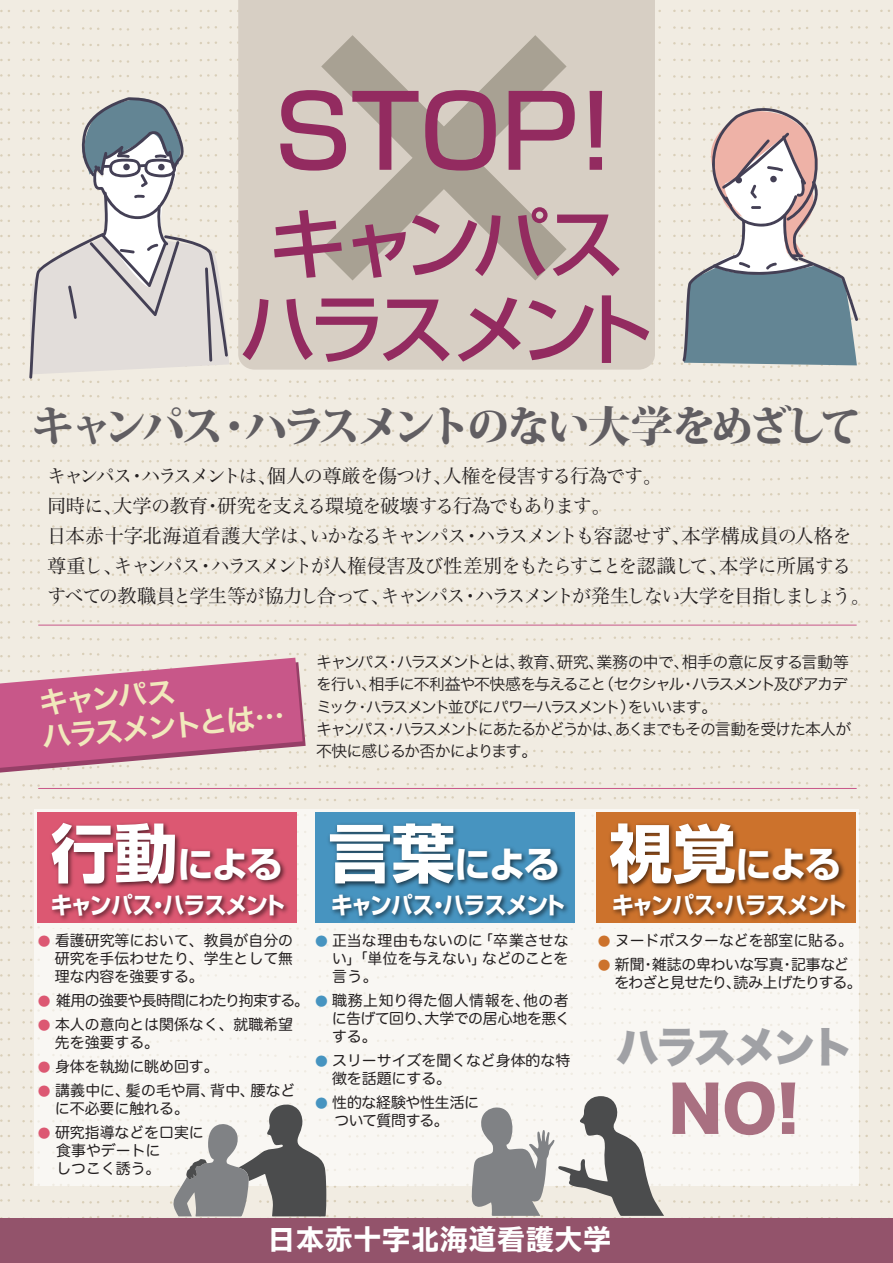
<style>
.page{position:relative;width:893px;height:1263px;background:#f1ece2}
.page>*{position:absolute;margin:0;border:0;box-sizing:border-box;transform-origin:0 0}
.t1{font:500 100.05px "Shin Go Pro";color:#932b60}
.t2{font:500 76.5px/85.1px "Shin Go Pro";letter-spacing:-.1em;color:#932b60;text-align:center}
.t3{font:61.8px "Hira Kaku Std N W8";color:#a97081}
.t4{font:42.6px "Hira Kaku Std N W8";letter-spacing:-.09em;color:#a0a1a5}
.t5{font:800 42.45px "Koz Min Pr 6 N";letter-spacing:-.1em;color:#615e62}
.t6{font:700 36.15px "Shin Go Pro";letter-spacing:-.04em;color:#fff}
.t7{font:29.7px/34px "Hira Kaku Pro W6";color:#f1e9bc}
.t8{font:28.65px "Rg PNOW GE 83 pv RKSJ H";color:#fff}
.t9{font:700 23.4px "Shin Go Pro";letter-spacing:-.04em;color:#fff;scale:.93 1}
.t10{font:19.2px/29.7px "Hira Min Pro W3";letter-spacing:-.065em;color:#231f20}
.t11{font:15.9px/22.4px "Hira Kaku Pro W3";letter-spacing:-.085em;color:#231f20}
.t12{font:14.85px/18px "Hira Maru Pro N W4";color:#231f20}
.t13{font:14.85px/18px "Hira Maru Pro N W4";letter-spacing:-.025em;color:#231f20}
.t14{font:14.85px/18px "Hira Maru Pro N W4";letter-spacing:-.03em;color:#231f20}
.s1{font-size:63.3px}
.s2{font-size:12.75px;color:#dc5872}
.s3{font-size:12.75px;color:#4794c0}
.s4{font-size:12.75px;color:#cc722c}
</style>
<div class="page">
<div style="left:35px;top:809px;width:824px;height:377px;background:#f9f7f3"></div>
<div style="left:238px;top:0;width:417px;height:370px;background:#d7cfc4"></div>
<svg style="left:321px;top:35px;width:246px;height:245px;background:#c3bbaf"></svg>
<div style="left:0;top:1218px;width:893px;height:45px;background:#93536b"></div>
<svg style="left:0;top:658px;width:306px;height:114px"></svg>
<svg style="left:682px;top:106px;width:176px;height:259px"></svg>
<svg style="left:29px;top:97px;width:200px;height:282px"></svg>
<hr style="left:38px;top:625px;width:819px;height:1px;background:#c85789">
<hr style="left:38px;top:788px;width:819px;height:1px;background:#c85789">
<div style="left:38px;top:812px;width:259px;height:110px;background:#dc5872"></div>
<img style="left:51px;top:822px;width:235px;height:67px">
<img style="left:47px;top:893px;width:247px;height:30px">
<svg style="left:173px;top:1104px;width:153px;height:112px"></svg>
<svg style="left:471px;top:1096px;width:193px;height:120px"></svg>
<div style="left:315px;top:812px;width:259px;height:110px;background:#4794c0"></div>
<img style="left:328px;top:822px;width:235px;height:67px">
<img style="left:327px;top:894px;width:247px;height:29px">
<div style="left:596px;top:812px;width:259px;height:110px;background:#cc722c"></div>
<img style="left:609px;top:822px;width:236px;height:67px">
<img style="left:608px;top:893px;width:247px;height:30px">
<h1 class="t1" style="left:275px;top:50px;width:341px">STOP!</h1>
<h2 class="t2" style="left:240px;top:192px;width:416px">キャンパスハラスメント</h2>
<h3 class="t5" style="left:32px;top:403px;width:831px">キャンパス・ハラスメントのない大学をめざして</h3>
<p class="t10" style="left:47px;top:460px;width:825px">キャンパス・ハラスメントは、個人の尊厳を傷つけ、人権を侵害する行為です。<br>同時に、大学の教育・研究を支える環境を破壊する行為でもあります。<br>日本赤十字北海道看護大学は、いかなるキャンパス・ハラスメントも容認せず、本学構成員の人格を尊重し、キャンパス・ハラスメントが人権侵害及び性差別をもたらすことを認識して、本学に所属するすべての教職員と学生等が協力し合って、キャンパス・ハラスメントが発生しない大学を目指しましょう。</p>
<h3 class="t7" style="left:37px;top:685px;width:245px;rotate:-5deg">キャンパス<br>ハラスメントとは…</h3>
<h3 class="t6" style="left:51px;top:835px;width:233px"><span class="s1">行動</span>による</h3>
<h3 class="t9" style="left:51px;top:886px;width:253px">キャンパス・ハラスメント</h3>
<p class="t11" style="left:316px;top:649px;width:537px">キャンパス・ハラスメントとは、教育、研究、業務の中で、相手の意に反する言動等を行い、相手に不利益や不快感を与えること（セクシャル・ハラスメント及びアカデミック・ハラスメント並びにパワーハラスメント）をいいます。<br>キャンパス・ハラスメントにあたるかどうかは、あくまでもその言動を受けた本人が不快に感じるか否かによります。</p>
<h3 class="t6" style="left:328px;top:835px;width:233px"><span class="s1">言葉</span>による</h3>
<h3 class="t9" style="left:331px;top:886px;width:253px">キャンパス・ハラスメント</h3>
<h3 class="t6" style="left:609px;top:835px;width:233px"><span class="s1">視覚</span>による</h3>
<h3 class="t9" style="left:612px;top:886px;width:253px">キャンパス・ハラスメント</h3>
<p class="t12" style="left:55px;top:930px;width:240px;text-align:justify;text-indent:-17px"><span class="s2">●</span> 看護研究等において、教員が自分の研究を手伝わせたり、学生として無理な内容を強要する。</p>
<p class="t13" style="left:38px;top:990px;width:532px"><span class="s2">●</span> 雑用の強要や長時間にわたり拘束する。 <span class="s3">●</span> 職務上知り得た個人情報を、他の者</p>
<p class="t12" style="left:55px;top:1014px;width:240px;text-indent:-17px"><span class="s2">●</span> 本人の意向とは関係なく、就職希望先を強要する。</p>
<p class="t12" style="left:38px;top:1056px;width:182px"><span class="s2">●</span> 身体を執拗に眺め回す。</p>
<p class="t12" style="left:55px;top:1081px;width:242px;text-indent:-17px"><span class="s2">●</span> 講義中に、髪の毛や肩、背中、腰などに不必要に触れる。</p>
<p class="t12" style="left:56px;top:1123px;width:149px;text-indent:-18px"><span class="s2">●</span> 研究指導などを口実に食事やデートに<br>しつこく誘う。</p>
<p class="t12" style="left:332px;top:930px;width:238px;text-align:justify;text-indent:-17px"><span class="s3">●</span> 正当な理由もないのに「卒業させない」「単位を与えない」などのことを言う。</p>
<p class="t14" style="left:332px;top:1008px;width:240px">に告げて回り、大学での居心地を悪くする。</p>
<p class="t12" style="left:332px;top:1050px;width:240px;text-indent:-17px"><span class="s3">●</span> スリーサイズを聞くなど身体的な特徴を話題にする。</p>
<p class="t13" style="left:315px;top:1093px;width:166px"><span class="s3">●</span> 性的な経験や性生活に　 ついて質問する。</p>
<p class="t12" style="left:598px;top:930px;width:257px"><span class="s4">●</span> ヌードポスターなどを部室に貼る。</p>
<p class="t13" style="left:614px;top:954px;width:249px;text-indent:-17px"><span class="s4">●</span> 新聞・雑誌の卑わいな写真・記事などをわざと見せたり、読み上げたりする。</p>
<h3 class="t4" style="left:616px;top:1023px;width:239px">ハラスメント</h3>
<h3 class="t3" style="left:668px;top:1074px;width:132px">NO!</h3>
<h3 class="t8" style="left:267px;top:1224px;width:346px">日本赤十字北海道看護大学</h3>
</div>
